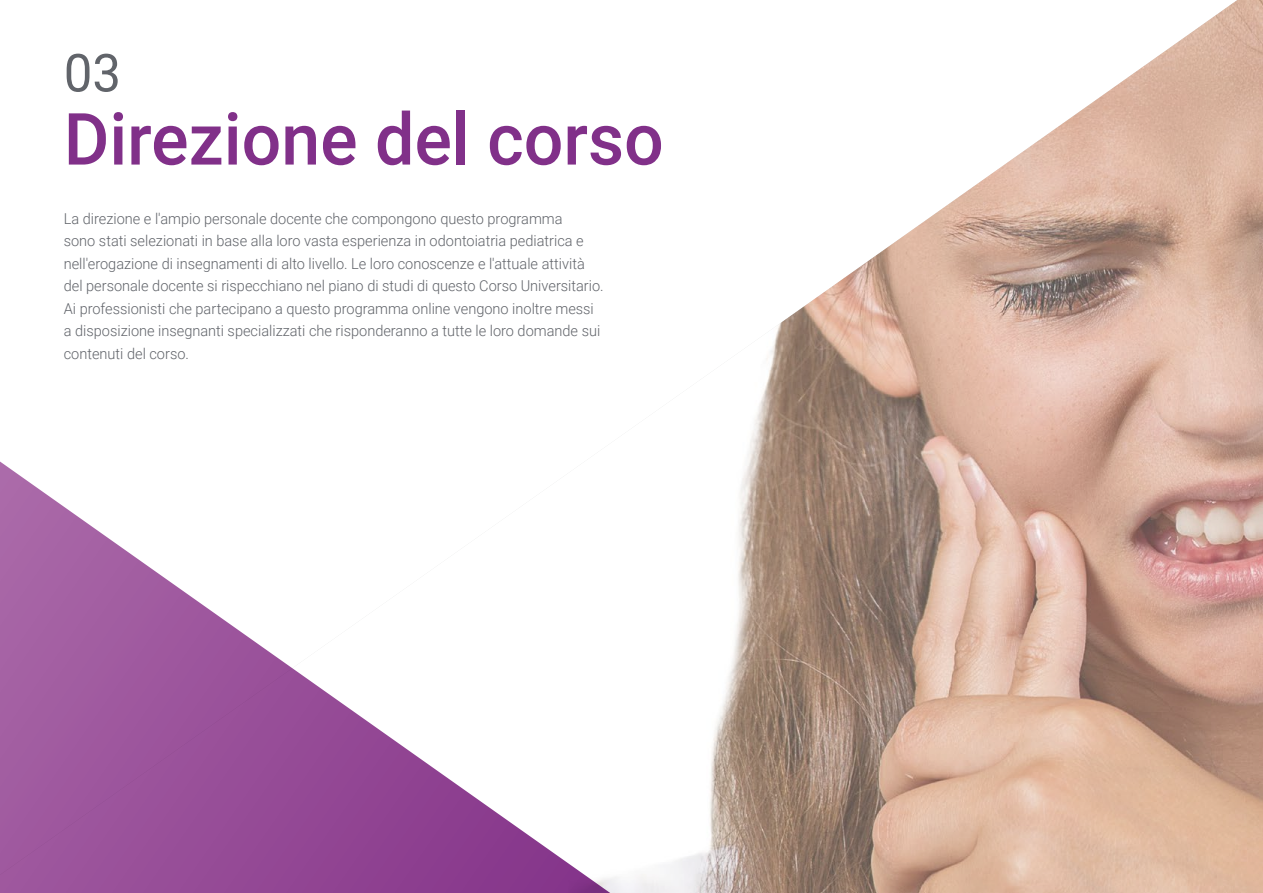
<style>
.page{position:relative;width:1263px;height:893px;background:#fff}
.page>*{position:absolute;margin:0;border:0;box-sizing:border-box;transform-origin:0 0}
.t1{font:500 72px "Roboto";color:#813089}
.t2{font:52.5px "Roboto";color:#61646a}
.t3{font:300 15px/22.5px "Roboto";color:#61646a}
</style>
<div class="page">
<img style="left:640px;top:0;width:623px;height:893px">
<svg style="left:0;top:461px;width:640px;height:432px"></svg>
<h2 class="t2" style="left:64px;top:36px;width:59px">03</h2>
<h1 class="t1" style="left:64px;top:89px;width:601px">Direzione del corso</h1>
<p class="t3" style="left:64px;top:207px;width:541px">La direzione e l'ampio personale docente che compongono questo programma<br>sono stati selezionati in base alla loro vasta esperienza in odontoiatria pediatrica e nell'erogazione di insegnamenti di alto livello. Le loro conoscenze e l'attuale attività del personale docente si rispecchiano nel piano di studi di questo Corso Universitario.<br>Ai professionisti che partecipano a questo programma online vengono inoltre messi a disposizione insegnanti specializzati che risponderanno a tutte le loro domande sui contenuti del corso.</p>
</div>
